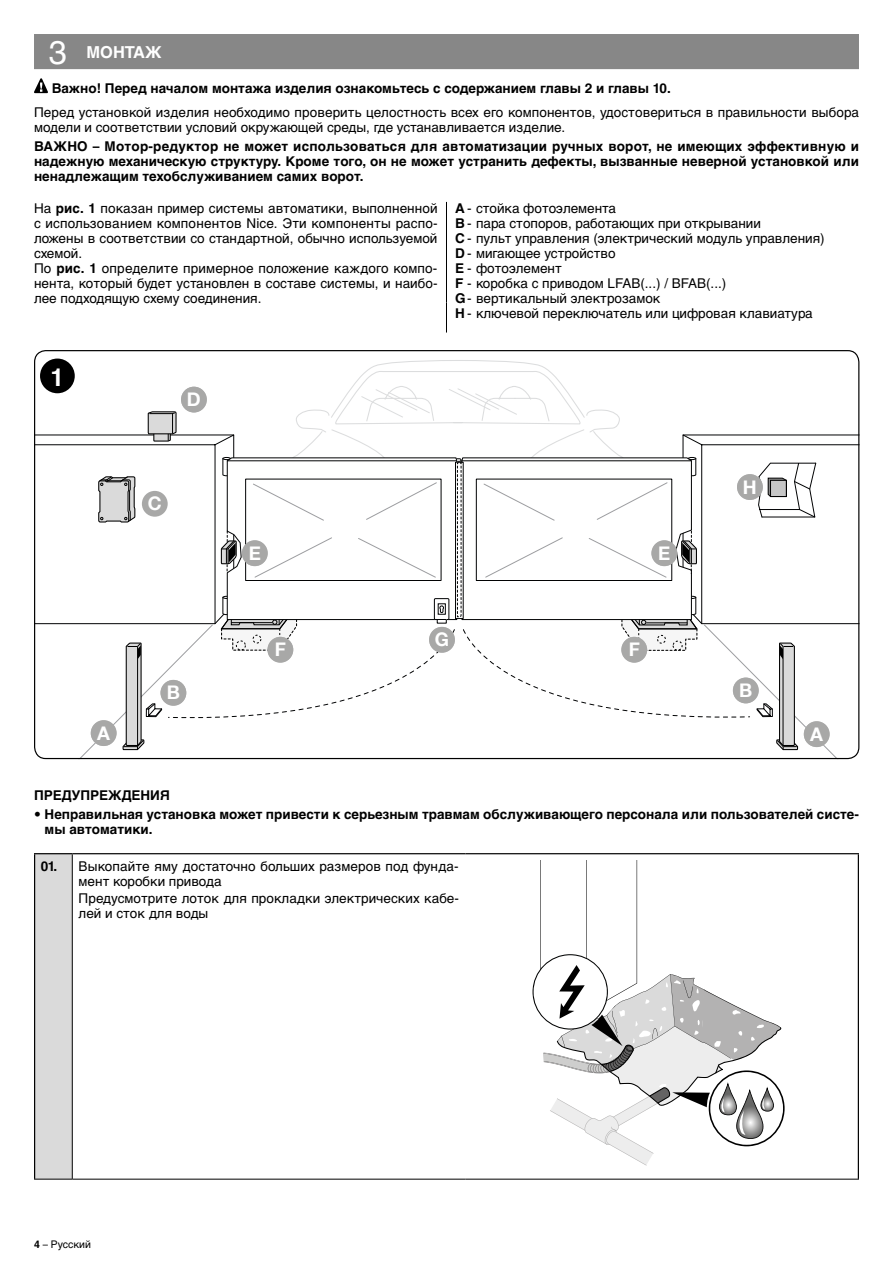
<style>
.page{position:relative;width:893px;height:1263px;background:#fff}
.page>*{position:absolute;margin:0;border:0;box-sizing:border-box;transform-origin:0 0}
.t1{font:700 24.45px "Helvetica Cyr";color:#fff}
.t2{font:700 18.75px "Helvetica Neue LT Com";color:#fff}
.t3{font:700 16.5px "Helvetica Cyr";color:#fff}
.t4{font:13.5px/15px "Helvetica Cyr Upright";color:#000}
.t5{font:700 13.5px/15px "Helvetica Cyr";color:#000;text-align:justify}
.t6{font:10.5px "Helvetica Cyr Upright";color:#000}
.s1{font-family:"Helvetica Cyr Upright";font-weight:400;font-size:33px}
.s2{font-family:"Helvetica Cyr";font-weight:700}
</style>
<div class="page">
<div style="left:34px;top:34px;width:825px;height:35px;background:#878787"></div>
<svg style="left:34px;top:78px;width:14px;height:15px"></svg>
<hr style="left:446px;top:202px;width:1px;height:101px;background:#000">
<hr style="left:446px;top:303px;width:1px;height:30px;background:#000">
<svg style="left:351px;top:360px;width:214px;height:28px"></svg>
<svg style="left:34px;top:388px;width:825px;height:371px"></svg>
<div style="left:429px;top:627px;width:26px;height:26px;background:#a8a8a7;border-radius:50%"></div>
<div style="left:91px;top:720px;width:26px;height:26px;background:#a8a8a7;border-radius:50%"></div>
<div style="left:804px;top:721px;width:26px;height:26px;background:#a8a8a7;border-radius:50%"></div>
<div style="left:267px;top:637px;width:26px;height:26px;background:#a8a8a7;border-radius:50%"></div>
<div style="left:621px;top:637px;width:26px;height:26px;background:#a8a8a7;border-radius:50%"></div>
<div style="left:181px;top:387px;width:26px;height:25px;background:#a8a8a7;border-radius:50%"></div>
<div style="left:160px;top:680px;width:26px;height:26px;background:#a8a8a7;border-radius:50%"></div>
<div style="left:733px;top:677px;width:26px;height:26px;background:#a8a8a7;border-radius:50%"></div>
<div style="left:142px;top:491px;width:26px;height:26px;background:#a8a8a7;border-radius:50%"></div>
<div style="left:651px;top:540px;width:26px;height:26px;background:#a8a8a7;border-radius:50%"></div>
<div style="left:242px;top:540px;width:26px;height:26px;background:#a8a8a7;border-radius:50%"></div>
<div style="left:737px;top:474px;width:26px;height:26px;background:#a8a8a7;border-radius:50%"></div>
<div style="left:40px;top:359px;width:35px;height:34px;background:#000;border-radius:50%"></div>
<div style="left:35px;top:854px;width:37px;height:325px;background:#dadada"></div>
<hr style="left:34px;top:1179px;width:38px;height:1px;background:#000">
<hr style="left:72px;top:1179px;width:393px;height:1px;background:#000">
<hr style="left:465px;top:1179px;width:394px;height:1px;background:#000">
<hr style="left:858px;top:854px;width:1px;height:325px;background:#000">
<hr style="left:72px;top:854px;width:1px;height:325px;background:#000">
<hr style="left:34px;top:853px;width:38px;height:1px;background:#000">
<hr style="left:34px;top:854px;width:1px;height:325px;background:#000">
<hr style="left:72px;top:853px;width:393px;height:1px;background:#000">
<hr style="left:465px;top:853px;width:394px;height:1px;background:#000">
<svg style="left:532px;top:860px;width:253px;height:305px"></svg>
<p class="t3" style="left:49px;top:43px;width:114px"><span class="s1">3</span> МОНТАЖ</p>
<p class="t5" style="left:52px;top:81px;width:621px">Важно! Перед началом монтажа изделия ознакомьтесь с содержанием главы 2 и главы 10.</p>
<p class="t4" style="left:34px;top:104px;width:826px">Перед установкой изделия необходимо проверить целостность всех его компонентов, удостовериться в правильности выбора модели и соответствии условий окружающей среды, где устанавливается изделие.</p>
<p class="t5" style="left:34px;top:139px;width:826px">ВАЖНО – Мотор-редуктор не может использоваться для автоматизации ручных ворот, не имеющих эффективную и надежную механическую структуру. Кроме того, он не может устранить дефекты, вызванные неверной установкой или ненадлежащим техобслуживанием самих ворот.</p>
<p class="t4" style="left:34px;top:200px;width:405px">На <span class="s2">рис. 1</span> показан пример системы автоматики, выполненной с использованием компонентов Nice. Эти компоненты распо&shy;ложены в соответствии со стандартной, обычно используемой схемой.<br>По <span class="s2">рис. 1</span> определите примерное положение каждого компо&shy;нента, который будет установлен в составе системы, и наибо&shy;лее подходящую схему соединения.</p>
<p class="t4" style="left:455px;top:200px;width:371px"><span class="s2">A</span> - стойка фотоэлемента<br><span class="s2">B</span> - пара стопоров, работающих при открывании<br><span class="s2">C</span> - пульт управления (электрический модуль управления)<br><span class="s2">D</span> - мигающее устройство<br><span class="s2">E</span> - фотоэлемент<br><span class="s2">F</span> - коробка с приводом LFAB(...) / BFAB(...)<br><span class="s2">G</span>- вертикальный электрозамок<br><span class="s2">H</span> - ключевой переключатель или цифровая клавиатура</p>
<h1 class="t1" style="left:51px;top:363px;width:15px">1</h1>
<h2 class="t2" style="left:187px;top:388px;width:15px">D</h2>
<h2 class="t2" style="left:148px;top:492px;width:15px">C</h2>
<h2 class="t2" style="left:249px;top:541px;width:14px">E</h2>
<h2 class="t2" style="left:658px;top:541px;width:14px">E</h2>
<h2 class="t2" style="left:435px;top:628px;width:16px">G</h2>
<h2 class="t2" style="left:275px;top:638px;width:13px">F</h2>
<h2 class="t2" style="left:629px;top:638px;width:13px">F</h2>
<h2 class="t2" style="left:743px;top:475px;width:15px">H</h2>
<h2 class="t2" style="left:167px;top:681px;width:15px">B</h2>
<h2 class="t2" style="left:739px;top:678px;width:15px">B</h2>
<h2 class="t2" style="left:97px;top:721px;width:14px">A</h2>
<h2 class="t2" style="left:810px;top:722px;width:14px">A</h2>
<p class="t5" style="left:34px;top:788px;width:137px">ПРЕДУПРЕЖДЕНИЯ</p>
<p class="t5" style="left:45px;top:807px;width:816px;text-indent:-11px">• Неправильная установка может привести к серьезным травмам обслуживающего персонала или пользователей систе&shy;мы автоматики.</p>
<p class="t4" style="left:79px;top:858px;width:382px;text-indent:-38px"><span class="s2">01.</span> Выкопайте яму достаточно больших размеров под фунда&shy;мент коробки привода</p>
<p class="t4" style="left:79px;top:891px;width:382px">Предусмотрите лоток для прокладки электрических кабе&shy;лей и сток для воды</p>
<p class="t6" style="left:34px;top:1238px;width:58px"><span class="s2">4</span> – Русский</p>
</div>
